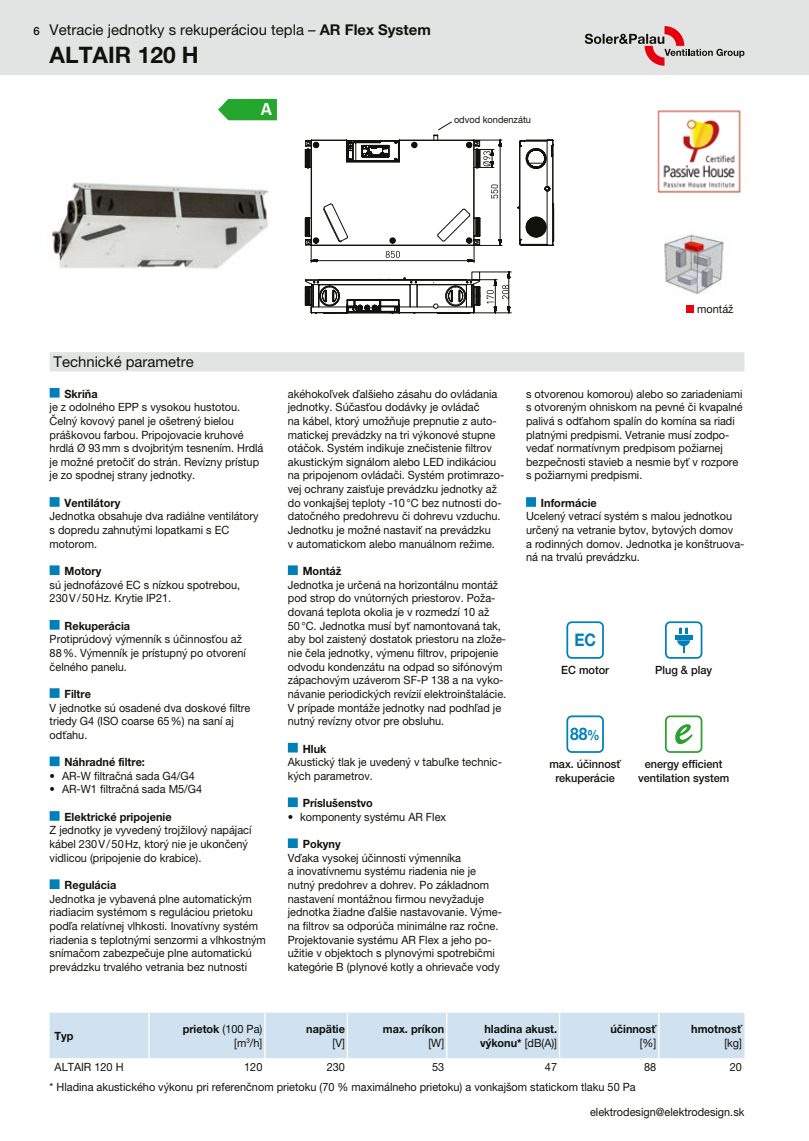
<style>
.page{position:relative;width:809px;height:1141px;background:#fff}
.page>*{position:absolute;margin:0;border:0;box-sizing:border-box;transform-origin:0 0}
.t1{font:700 22.75px "Helvetica Neue LT Pro";color:#12120d}
.t2{font:700 19.25px "Calibri";color:#fff;scale:.96 1}
.t3{font:700 17.32px "Helvetica Neue LT Pro";color:#007fb9;scale:.9 1}
.t4{font:14.88px "Helvetica Neue LT Pro";color:#12120d}
.t5{font:11.38px/13.7px "Helvetica Neue LT Pro";color:#12120d;scale:.96 1}
.t6{font:700 11.38px/13.7px "Helvetica Neue LT Pro";color:#12120d;text-align:center;scale:.96 1}
.t7{font:500 11.38px/13.7px "Helvetica Neue LT Pro";color:#12120d;text-align:center;scale:.96 1}
.t8{font:9.62px "Helvetica Neue LT Pro";color:#12120d;scale:.96 1}
.s1{font-weight:500;font-size:11.38px}
.s2{font-weight:700}
.s3{font-size:14px}
.s4{font-weight:400}
</style>
<div class="page">
<div style="left:0;top:0;width:809px;height:74px;background:#e2e3e3"></div>
<svg style="left:584px;top:26px;width:160px;height:40px"></svg>
<img style="left:51px;top:182px;width:218px;height:87px">
<div style="left:50px;top:352px;width:694px;height:19px;background:#e2e3e3"></div>
<div style="left:50px;top:388px;width:10px;height:10px;background:#007fb9"></div>
<div style="left:50px;top:497px;width:10px;height:10px;background:#007fb9"></div>
<div style="left:50px;top:565px;width:10px;height:10px;background:#007fb9"></div>
<div style="left:50px;top:620px;width:10px;height:10px;background:#007fb9"></div>
<div style="left:50px;top:688px;width:10px;height:10px;background:#007fb9"></div>
<div style="left:50px;top:756px;width:10px;height:10px;background:#007fb9"></div>
<div style="left:50px;top:811px;width:10px;height:10px;background:#007fb9"></div>
<div style="left:50px;top:879px;width:10px;height:10px;background:#007fb9"></div>
<div style="left:288px;top:565px;width:10px;height:10px;background:#007fb9"></div>
<div style="left:288px;top:743px;width:10px;height:9px;background:#007fb9"></div>
<div style="left:288px;top:797px;width:10px;height:10px;background:#007fb9"></div>
<div style="left:288px;top:838px;width:10px;height:10px;background:#007fb9"></div>
<div style="left:526px;top:497px;width:10px;height:10px;background:#007fb9"></div>
<img style="left:664px;top:234px;width:60px;height:60px">
<div style="left:686px;top:306px;width:8px;height:7px;background:#e7000e"></div>
<div style="left:50px;top:1013px;width:694px;height:46px;background:#d0e1f0"></div>
<div style="left:566px;top:715px;width:38px;height:38px;border:2px solid #007fb9;border-radius:4px"></div>
<div style="left:566px;top:621px;width:38px;height:38px;border:2px solid #007fb9;border-radius:4px"></div>
<div style="left:665px;top:621px;width:37px;height:38px;border:2px solid #007fb9;border-radius:4px"></div>
<svg style="left:675px;top:627px;width:17px;height:25px"></svg>
<div style="left:665px;top:715px;width:37px;height:38px;border:2px solid #2da12e;border-radius:4px"></div>
<svg style="left:675px;top:724px;width:17px;height:20px"></svg>
<img style="left:657px;top:110px;width:84px;height:83px">
<svg style="left:305px;top:121px;width:249px;height:193px"></svg>
<svg style="left:218px;top:99px;width:59px;height:21px"></svg>
<h3 class="t4" style="left:33px;top:21px;width:399px"><span class="s1">6</span> Vetracie jednotky s rekuperáciou tepla – <span class="s2">AR Flex System</span></h3>
<h1 class="t1" style="left:50px;top:41px;width:151px">ALTAIR 120 H</h1>
<h2 class="t2" style="left:261px;top:95px;width:13px">A</h2>
<p class="t8" style="left:454px;top:114px;width:82px">odvod kondenzátu</p>
<p class="t5" style="left:697px;top:302px;width:39px">montáž</p>
<h3 class="t4" style="left:54px;top:353px;width:142px">Technické parametre</h3>
<p class="t6" style="left:64px;top:386px;width:36px">Skriňa</p>
<p class="t5" style="left:50px;top:400px;width:224px">je z odolného EPP s vysokou hustotou.<br>Čelný kovový panel je ošetrený bielou práškovou farbou. Pripojovacie kruhové hrdlá Ø 93mm s dvojbritým tesnením. Hrdlá je možné pretočiť do strán. Revízny prístup je zo spodnej strany jednotky.</p>
<p class="t6" style="left:64px;top:496px;width:60px">Ventilátory</p>
<p class="t5" style="left:50px;top:509px;width:219px">Jednotka obsahuje dva radiálne ventilátory s dopredu zahnutými lopatkami s EC motorom.</p>
<p class="t6" style="left:64px;top:564px;width:40px">Motory</p>
<p class="t5" style="left:50px;top:578px;width:200px">sú jednofázové EC s nízkou spotrebou,<br>230V/50Hz. Krytie IP21.</p>
<p class="t6" style="left:64px;top:618px;width:70px">Rekuperácia</p>
<p class="t5" style="left:50px;top:632px;width:206px">Protiprúdový výmenník s účinnosťou až<br>88%. Výmenník je prístupný po otvorení čelného panelu.</p>
<p class="t6" style="left:64px;top:687px;width:29px">Filtre</p>
<p class="t5" style="left:50px;top:700px;width:211px">V jednotke sú osadené dva doskové filtre triedy G4 (ISO coarse 65%) na saní aj odťahu.</p>
<p class="t6" style="left:64px;top:755px;width:85px">Náhradné filtre:</p>
<p class="t5" style="left:50px;top:769px;width:153px">• AR-W filtračná sada G4/G4</p>
<p class="t5" style="left:50px;top:782px;width:160px">• AR-W1 filtračná sada M5/G4</p>
<p class="t6" style="left:64px;top:810px;width:113px">Elektrické pripojenie</p>
<p class="t5" style="left:50px;top:823px;width:212px">Z jednotky je vyvedený trojžilový napájací kábel 230V/50Hz, ktorý nie je ukončený vidlicou (pripojenie do krabice).</p>
<p class="t6" style="left:64px;top:878px;width:55px">Regulácia</p>
<p class="t5" style="left:50px;top:892px;width:227px">Jednotka je vybavená plne automatickým riadiacim systémom s reguláciou prietoku podľa relatívnej vlhkosti. Inovatívny systém riadenia s teplotnými senzormi a vlhkostným snímačom zabezpečuje plne automatickú prevádzku trvalého vetrania bez nutnosti</p>
<p class="t5" style="left:288px;top:387px;width:227px">akéhokoľvek ďalšieho zásahu do ovládania jednotky. Súčasťou dodávky je ovládač<br>na kábel, ktorý umožňuje prepnutie z auto&shy;matickej prevádzky na tri výkonové stupne otáčok. Systém indikuje znečistenie filtrov akustickým signálom alebo LED indikáciou na pripojenom ovládači. Systém protimrazo&shy;vej ochrany zaisťuje prevádzku jednotky až do vonkajšej teploty -10°C bez nutnosti do&shy;datočného predohrevu či dohrevu vzduchu.<br>Jednotku je možné nastaviť na prevádzku<br>v automatickom alebo manuálnom režime.</p>
<p class="t6" style="left:303px;top:564px;width:42px">Montáž</p>
<p class="t5" style="left:288px;top:578px;width:229px">Jednotka je určená na horizontálnu montáž pod strop do vnútorných priestorov. Poža&shy;dovaná teplota okolia je v rozmedzí 10 až 50°C. Jednotka musí byť namontovaná tak, aby bol zaistený dostatok priestoru na zlože&shy;nie čela jednotky, výmenu filtrov, pripojenie odvodu kondenzátu na odpad so sifónovým zápachovým uzáverom SF-P 138 a na vyko&shy;návanie periodických revízií elektroinštalácie.<br>V prípade montáže jednotky nad podhľad je nutný revízny otvor pre obsluhu.</p>
<p class="t6" style="left:303px;top:741px;width:26px">Hluk</p>
<p class="t5" style="left:288px;top:755px;width:224px">Akustický tlak je uvedený v tabuľke technic&shy;kých parametrov.</p>
<p class="t6" style="left:303px;top:796px;width:75px">Príslušenstvo</p>
<p class="t5" style="left:288px;top:810px;width:166px">• komponenty systému AR Flex</p>
<p class="t6" style="left:303px;top:837px;width:41px">Pokyny</p>
<p class="t5" style="left:288px;top:851px;width:224px">Vďaka vysokej účinnosti výmenníka<br>a inovatívnemu systému riadenia nie je nutný predohrev a dohrev. Po základnom nastavení montážnou firmou nevyžaduje jednotka žiadne ďalšie nastavovanie. Výme&shy;na filtrov sa odporúča minimálne raz ročne.<br>Projektovanie systému AR Flex a jeho po&shy;užitie v objektoch s plynovými spotrebičmi kategórie B (plynové kotly a ohrievače vody</p>
<p class="t5" style="left:526px;top:387px;width:227px">s otvorenou komorou) alebo so zariadeniami s otvoreným ohniskom na pevné či kvapalné palivá s odťahom spalín do komína sa riadi platnými predpismi. Vetranie musí zodpo&shy;vedať normatívnym predpisom požiarnej bezpečnosti stavieb a nesmie byť v rozpore s požiarnymi predpismi.</p>
<p class="t6" style="left:541px;top:496px;width:60px">Informácie</p>
<p class="t5" style="left:526px;top:509px;width:229px">Ucelený vetrací systém s malou jednotkou určený na vetranie bytov, bytových domov<br>a rodinných domov. Jednotka je konštruova&shy;ná na trvalú prevádzku.</p>
<h3 class="t3" style="left:574px;top:629px;width:25px">EC</h3>
<p class="t7" style="left:561px;top:663px;width:51px">EC motor</p>
<p class="t7" style="left:655px;top:663px;width:61px">Plug &amp; play</p>
<h3 class="t3" style="left:570px;top:723px;width:34px">88<span class="s3">%</span></h3>
<p class="t7" style="left:549px;top:757px;width:76px">max. účinnosť rekuperácie</p>
<p class="t7" style="left:638px;top:757px;width:97px">energy efficient ventilation system</p>
<p class="t6" style="left:55px;top:1029px;width:21px">Typ</p>
<p class="t5" style="left:183px;top:1022px;width:84px;text-align:right"><span class="s2">prietok</span> (100 Pa) [m<sup>3</sup>/h]</p>
<p class="t6" style="left:306px;top:1022px;width:42px">napätie</p>
<p class="t5" style="left:332px;top:1035px;width:14px">[V]</p>
<p class="t6" style="left:383px;top:1022px;width:65px">max. príkon</p>
<p class="t5" style="left:428px;top:1035px;width:18px">[W]</p>
<p class="t6" style="left:480px;top:1022px;width:82px">hladina akust. výkonu* <span class="s4">[dB(A)]</span></p>
<p class="t6" style="left:610px;top:1022px;width:49px">účinnosť</p>
<p class="t5" style="left:639px;top:1035px;width:19px">[%]</p>
<p class="t6" style="left:691px;top:1022px;width:54px">hmotnosť</p>
<p class="t5" style="left:724px;top:1035px;width:20px">[kg]</p>
<p class="t5" style="left:55px;top:1060px;width:73px">ALTAIR 120 H</p>
<p class="t5" style="left:244px;top:1060px;width:20px">120</p>
<p class="t5" style="left:327px;top:1060px;width:20px">230</p>
<p class="t5" style="left:432px;top:1060px;width:14px">53</p>
<p class="t5" style="left:545px;top:1060px;width:14px">47</p>
<p class="t5" style="left:644px;top:1060px;width:14px">88</p>
<p class="t5" style="left:729px;top:1060px;width:14px">20</p>
<p class="t5" style="left:50px;top:1080px;width:612px">* Hladina akustického výkonu pri referenčnom prietoku (70 % maximálneho prietoku) a vonkajšom statickom tlaku 50 Pa</p>
<p class="t5" style="left:590px;top:1105px;width:162px">elektrodesign@elektrodesign.sk</p>
</div>
